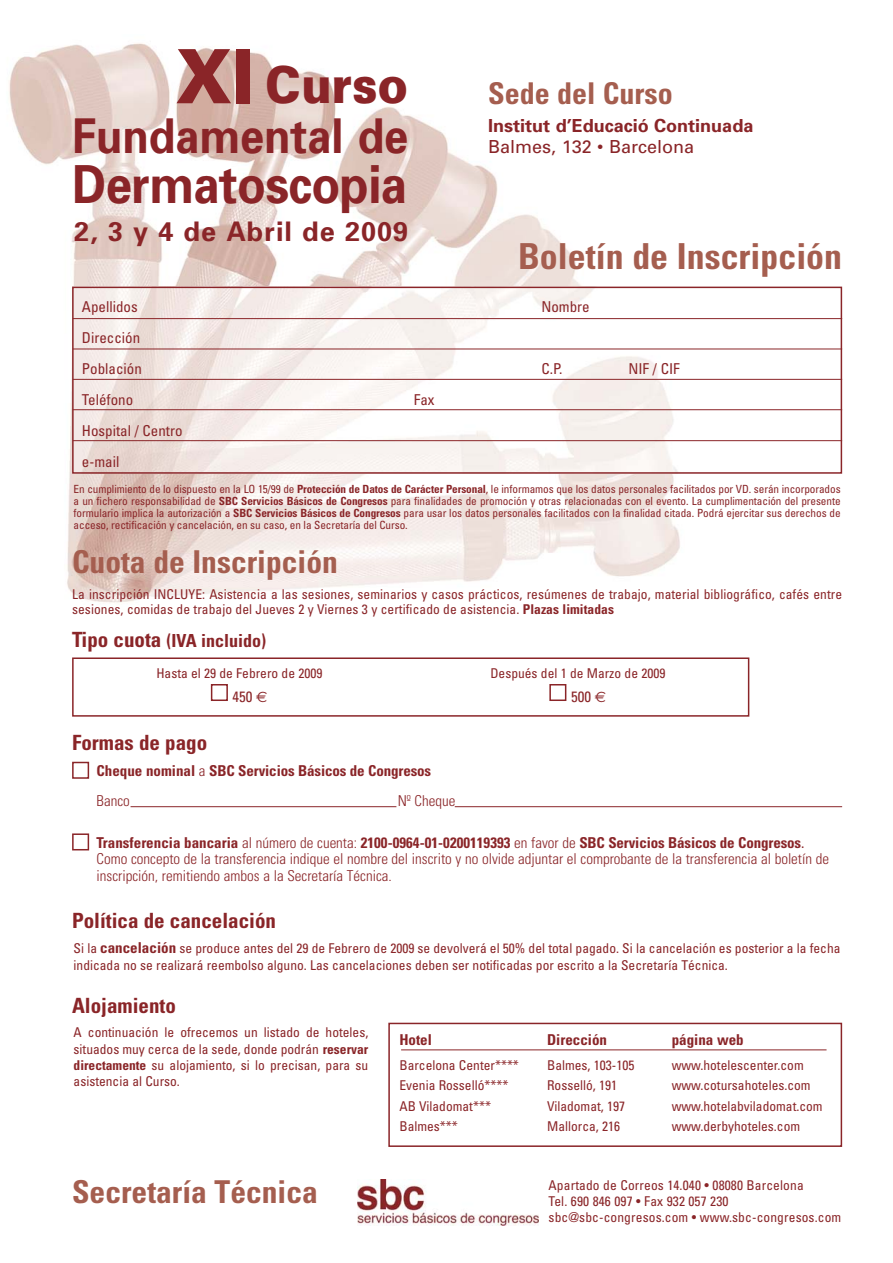
<style>
.page{position:relative;width:893px;height:1263px;background:#fff}
.page>*{position:absolute;margin:0;border:0;box-sizing:border-box;transform-origin:0 0}
.t1{font:700 52.5px "Univers";letter-spacing:-.01em;color:#8a2528;scale:.9 1}
.t2{font:900 51px "Univers";color:#8a2528;scale:.9 1}
.t3{font:700 48px "Univers";color:#8a2528;scale:.9 1}
.t4{font:700 condensed 35.85px "Univers";color:#a55e4f}
.t5{font:700 condensed 31.5px "Univers";color:#a55e4f}
.t6{font:700 condensed 30px "Univers";color:#a55e4f}
.t7{font:700 27px "Univers";letter-spacing:.04em;color:#8a2528}
.t8{font:700 condensed 21px "Univers";color:#8a2528}
.t9{font:700 18px "Univers";color:#8a2528}
.t10{font:700 condensed 18px "Univers";color:#8a2528}
.t11{font:18px "Univers";color:#8a2528}
.t12{font:300 condensed 15px/16.5px "Univers";color:#8a2528}
.t13{font:condensed 15px/30.9px "Univers";color:#8a2528}
.t14{font:700 condensed 15px/29.2px "Univers";color:#8a2528}
.t15{font:condensed 13.5px/16.2px "Univers";color:#8a2528}
.t16{font:condensed 11.25px/12px "Univers";letter-spacing:-.01em;color:#8a2528;text-align:justify}
.s1{font-size:75px}
.s2{font-weight:700}
.s3{font-size:21px}
.s4{font-family:"Euro Sans";font-stretch:normal}
.s5{font-weight:300}
.s6{font-weight:400}
.s7{font-weight:700;font-size:15px}
</style>
<div class="page">
<img style="left:9px;top:43px;width:675px;height:560px">
<img style="left:75px;top:290px;width:609px;height:181px">
<div style="left:72px;top:657px;width:677px;height:60px;border:2px solid #8a2528"></div>
<svg style="left:72px;top:683px;width:495px;height:168px"></svg>
<img style="left:357px;top:1180px;width:181px;height:45px">
<hr style="left:130px;top:806px;width:266px;height:1px;background:#8a2528">
<hr style="left:455px;top:806px;width:387px;height:1px;background:#8a2528">
<hr style="left:73px;top:318px;width:769px;height:1px;background:#8a2528">
<hr style="left:73px;top:349px;width:769px;height:1px;background:#8a2528">
<hr style="left:73px;top:379px;width:769px;height:1px;background:#8a2528">
<hr style="left:73px;top:409px;width:769px;height:1px;background:#8a2528">
<hr style="left:73px;top:440px;width:769px;height:1px;background:#8a2528">
<div style="left:72px;top:287px;width:770px;height:187px;border:2px solid #8a2528"></div>
<div style="left:388px;top:1023px;width:454px;height:124px;border:2px solid #8a2528"></div>
<hr style="left:401px;top:1050px;width:425px;height:1px;background:#8a2528">
<h2 class="t2" style="left:176px;top:66px;width:260px"><span class="s1">XI</span> Curso</h2>
<h3 class="t3" style="left:72px;top:118px;width:375px">Fundamental de</h3>
<h1 class="t1" style="left:72px;top:165px;width:374px">Dermatoscopia</h1>
<h3 class="t7" style="left:74px;top:221px;width:335px">2, 3 y 4 de Abril de 2009</h3>
<h3 class="t6" style="left:488px;top:82px;width:186px">Sede del Curso</h3>
<h3 class="t9" style="left:488px;top:119px;width:266px">Institut d’Educació Continuada</h3>
<h3 class="t11" style="left:488px;top:140px;width:207px">Balmes, 132 • Barcelona</h3>
<h3 class="t4" style="left:518px;top:243px;width:325px">Boletín de Inscripción</h3>
<p class="t13" style="left:82px;top:293px;width:57px">Apellidos</p>
<p class="t13" style="left:541px;top:293px;width:50px">Nombre</p>
<p class="t13" style="left:82px;top:324px;width:61px">Dirección<br>Población</p>
<p class="t13" style="left:541px;top:355px;width:23px">C.P.</p>
<p class="t13" style="left:628px;top:355px;width:53px">NIF / CIF</p>
<p class="t13" style="left:82px;top:386px;width:53px">Teléfono</p>
<p class="t13" style="left:414px;top:386px;width:22px">Fax</p>
<p class="t13" style="left:82px;top:416px;width:102px">Hospital / Centro e-mail</p>
<p class="t16" style="left:74px;top:484px;width:768px">En cumplimiento de lo dispuesto en la LO 15/99 de <span class="s2">Protección de Datos de Carácter Personal</span>, le informamos que los datos personales facilitados por VD. serán incorporados a un fichero responsabilidad de <span class="s2">SBC Servicios Básicos de Congresos</span> para finalidades de promoción y otras relacionadas con el evento. La cumplimentación del presente formulario implica la autorización a <span class="s2">SBC Servicios Básicos de Congresos</span> para usar los datos personales facilitados con la finalidad citada. Podrá ejercitar sus derechos de acceso, rectificación y cancelación, en su caso, en la Secretaría del Curso.</p>
<h3 class="t5" style="left:72px;top:550px;width:267px">Cuota de Inscripción</h3>
<p class="t15" style="left:72px;top:588px;width:771px;line-height:15px">La inscripción INCLUYE: Asistencia a las sesiones, seminarios y casos prácticos, resúmenes de trabajo, material bibliográfico, cafés entre sesiones, comidas de trabajo del Jueves 2 y Viernes 3 y certificado de asistencia. <span class="s2">Plazas limitadas</span></p>
<h3 class="t10" style="left:72px;top:634px;width:196px"><span class="s3">Tipo cuota</span> (IVA incluido)</h3>
<p class="t15" style="left:156px;top:666px;width:167px">Hasta el 29 de Febrero de 2009</p>
<p class="t13" style="left:232px;top:683px;width:36px">450 <span class="s4">€</span></p>
<h3 class="t8" style="left:72px;top:735px;width:137px">Formas de pago</h3>
<p class="t15" style="left:490px;top:666px;width:176px">Después del 1 de Marzo de 2009</p>
<p class="t13" style="left:571px;top:683px;width:36px">500 <span class="s4">€</span></p>
<p class="t14" style="left:97px;top:758px;width:336px">Cheque nominal <span class="s5">a</span> SBC Servicios Básicos de Congresos<br><span class="s5">Banco</span></p>
<p class="t12" style="left:397px;top:794px;width:59px">Nº Cheque</p>
<p class="t12" style="left:97px;top:836px;width:734px"><span class="s2">Transferencia bancaria</span> al número de cuenta: <span class="s2">2100-0964-01-0200119393</span> en favor de <span class="s2">SBC Servicios Básicos de Congresos</span><span class="s6">.<br></span>Como concepto de la transferencia indique el nombre del inscrito y no olvide adjuntar el comprobante de la transferencia al boletín de inscripción, remitiendo ambos a la Secretaría Técnica.</p>
<h3 class="t8" style="left:72px;top:912px;width:205px">Política de cancelación</h3>
<p class="t15" style="left:74px;top:941px;width:768px;line-height:17px">Si la <span class="s7">cancelación</span> se produce antes del 29 de Febrero de 2009 se devolverá el 50% del total pagado. Si la cancelación es posterior a la fecha indicada no se realizará reembolso alguno. Las cancelaciones deben ser notificadas por escrito a la Secretaría Técnica.</p>
<h3 class="t8" style="left:72px;top:998px;width:105px">Alojamiento</h3>
<p class="t15" style="left:74px;top:1026px;width:296px;text-align:justify">A continuación le ofrecemos un listado de hoteles, situados muy cerca de la sede, donde podrán <span class="s2">reservar directamente</span> su alojamiento, si lo precisan, para su asistencia al Curso.</p>
<p class="t14" style="left:399px;top:1026px;width:34px">Hotel</p>
<p class="t14" style="left:547px;top:1026px;width:61px">Dirección</p>
<p class="t14" style="left:671px;top:1026px;width:74px">página web</p>
<p class="t15" style="left:399px;top:1058px;width:121px">Barcelona Center****</p>
<p class="t15" style="left:547px;top:1058px;width:89px">Balmes, 103-105</p>
<p class="t15" style="left:671px;top:1058px;width:134px">www.hotelescenter.com</p>
<p class="t15" style="left:399px;top:1079px;width:110px">Evenia Rosselló****</p>
<p class="t15" style="left:547px;top:1079px;width:71px">Rosselló, 191</p>
<p class="t15" style="left:671px;top:1079px;width:140px">www.cotursahoteles.com</p>
<p class="t15" style="left:399px;top:1099px;width:93px">AB Viladomat***</p>
<p class="t15" style="left:547px;top:1099px;width:80px">Viladomat, 197</p>
<p class="t15" style="left:671px;top:1099px;width:152px">www.hotelabviladomat.com</p>
<p class="t15" style="left:399px;top:1120px;width:60px">Balmes***</p>
<p class="t15" style="left:547px;top:1120px;width:74px">Mallorca, 216</p>
<p class="t15" style="left:671px;top:1120px;width:130px">www.derbyhoteles.com</p>
<h3 class="t5" style="left:72px;top:1180px;width:247px">Secretaría Técnica</h3>
<p class="t15" style="left:548px;top:1178px;width:294px">Apartado de Correos 14.040 • 08080 Barcelona<br>Tel. 690 846 097 • Fax 932 057 230 sbc@sbc-congresos.com • www.sbc-congresos.com</p>
</div>
